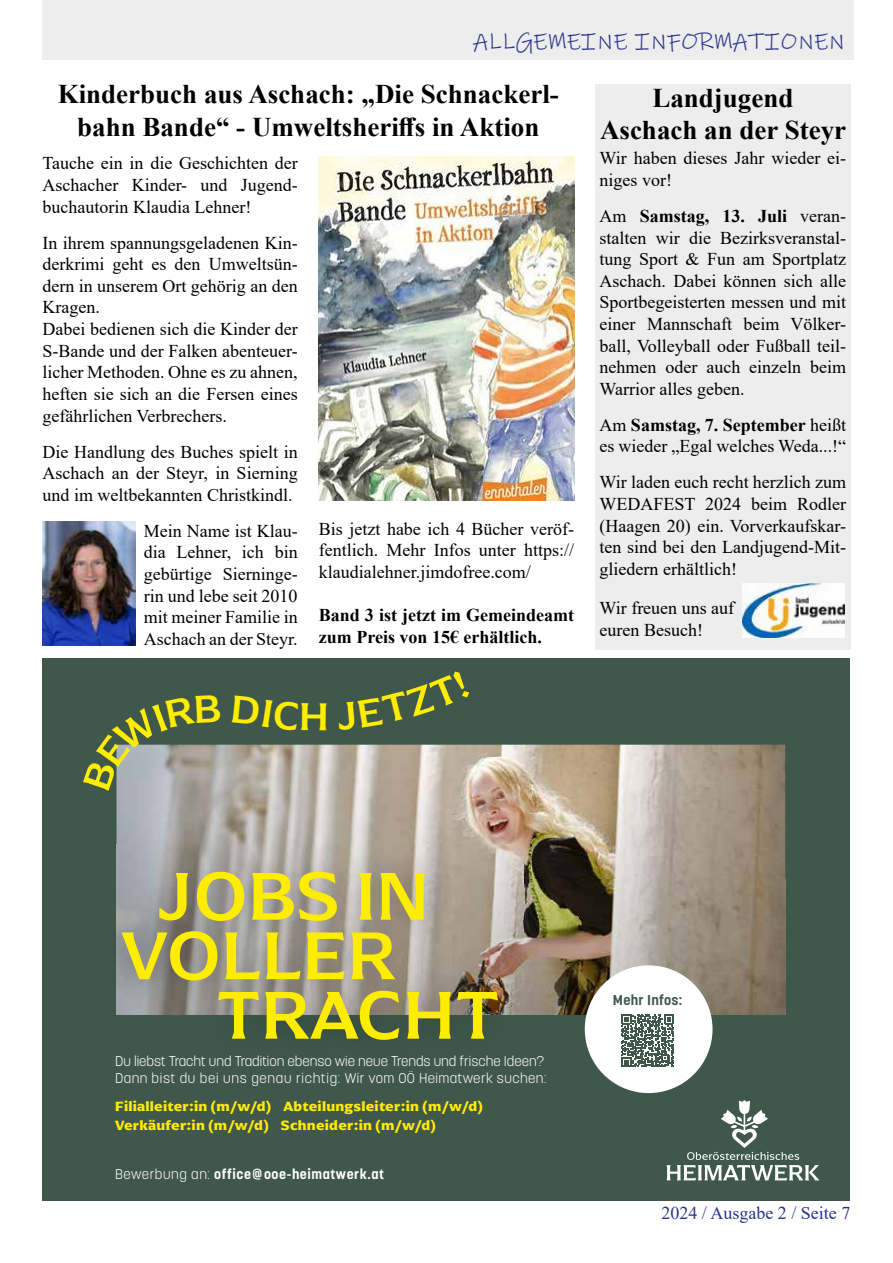
<style>
.page{position:relative;width:893px;height:1263px;background:#fff}
.page>*{position:absolute;margin:0;border:0;box-sizing:border-box;transform-origin:0 0}
.t1{font:500 70.35px "Arpona";letter-spacing:.02em;color:#ffed00}
.t2{font:700 27px/32.4px "Times New Roman";color:#000;text-align:center}
.t3{font:24px "Ink Free";color:#28348b}
.t4{font:18px/21.6px "Times New Roman";color:#000;text-align:justify}
.t5{font:700 18px/21.6px "Times New Roman";color:#000}
.t6{font:18px "Times New Roman";color:#28348b}
.t7{font:700 14.25px "Korolev";letter-spacing:.02em;color:#40584c}
.t8{font:300 13.95px/16.4px "Korolev";color:#fff}
.t9{font:700 13.95px/19.6px "Arpona";letter-spacing:.02em;color:#ffed00}
.t10{font:700 13.95px "Korolev";letter-spacing:.04em;color:#fff}
.s1{font-weight:700}
.s2{font-weight:300}
</style>
<div class="page">
<div style="left:43px;top:0;width:811px;height:60px;background:#ededed"></div>
<div style="left:595px;top:84px;width:255px;height:565px;background:#ededed"></div>
<img style="left:743px;top:583px;width:101px;height:55px">
<img style="left:319px;top:157px;width:256px;height:344px">
<img style="left:43px;top:522px;width:92px;height:123px">
<div style="left:43px;top:658px;width:807px;height:543px;background:#40584c"></div>
<img style="left:117px;top:745px;width:668px;height:135px">
<img style="left:524px;top:880px;width:261px;height:135px">
<img style="left:117px;top:844px;width:407px;height:171px">
<svg style="left:667px;top:1100px;width:152px;height:80px"></svg>
<div style="left:585px;top:965px;width:127px;height:128px;background:#fff;border-radius:50%"></div>
<svg style="left:621px;top:1014px;width:53px;height:53px"></svg>
<svg style="left:116px;top:744px;width:105px;height:47px;background:#a9aaaa"></svg>
<h3 class="t3" style="left:473px;top:26px;width:373px">ALLGEMEINE INFORMATIONEN</h3>
<h2 class="t2" style="left:600px;top:81px;width:248px">Landjugend<br>Aschach an der Steyr</h2>
<p class="t4" style="left:600px;top:147px;width:248px">Wir haben dieses Jahr wieder ei&shy;niges vor!</p>
<p class="t4" style="left:600px;top:204px;width:248px">Am <span class="s1">Samstag, 13. Juli</span> veran&shy;stalten wir die Bezirksveranstal&shy;tung Sport &amp; Fun am Sportplatz Aschach. Dabei können sich alle Sportbegeisterten messen und mit einer Mannschaft beim Völker&shy;ball, Volleyball oder Fußball teil&shy;nehmen oder auch einzeln beim Warrior alles geben.</p>
<p class="t4" style="left:600px;top:413px;width:248px">Am <span class="s1">Samstag, 7. September</span> heißt es wieder „Egal welches Weda...!“</p>
<p class="t4" style="left:600px;top:471px;width:248px">Wir laden euch recht herzlich zum WEDAFEST 2024 beim Rodler (Haagen 20) ein. Vorverkaufskar&shy;ten sind bei den Landjugend-Mit&shy;gliedern erhältlich!</p>
<p class="t4" style="left:600px;top:597px;width:136px">Wir freuen uns auf euren Besuch!</p>
<h2 class="t2" style="left:58px;top:77px;width:503px">Kinderbuch aus Aschach: „Die Schnackerl&shy;bahn Bande“ - Umweltsheriffs in Aktion</h2>
<p class="t4" style="left:43px;top:152px;width:257px">Tauche ein in die Geschichten der Aschacher Kinder- und Jugend&shy;buchautorin Klaudia Lehner!</p>
<p class="t4" style="left:43px;top:231px;width:257px;text-align:left">In ihrem spannungsgeladenen Kin&shy;derkrimi geht es den Umweltsün&shy;dern in unserem Ort gehörig an den<br>Kragen.<br>Dabei bedienen sich die Kinder der<br>S-Bande und der Falken abenteuer&shy;licher Methoden. Ohne es zu ahnen, heften sie sich an die Fersen eines gefährlichen Verbrechers.</p>
<p class="t4" style="left:43px;top:440px;width:257px">Die Handlung des Buches spielt in Aschach an der Steyr, in Sierning und im weltbekannten Christkindl.</p>
<p class="t4" style="left:144px;top:519px;width:155px">Mein Name ist Klau&shy;dia Lehner, ich bin gebürtige Sierninge&shy;rin und lebe seit 2010 mit meiner Familie in Aschach an der Steyr.</p>
<p class="t4" style="left:319px;top:517px;width:257px">Bis jetzt habe ich 4 Bücher veröf&shy;fentlich. Mehr Infos unter https:// klaudialehner.jimdofree.com/</p>
<p class="t5" style="left:319px;top:604px;width:257px">Band 3 ist jetzt im Gemeindeamt zum Preis von 15€ erhältlich.</p>
<h1 class="t1" style="left:158px;top:852px;width:272px">JOBS IN</h1>
<h1 class="t1" style="left:121px;top:912px;width:276px">VOLLER</h1>
<h1 class="t1" style="left:217px;top:971px;width:284px">TRACHT</h1>
<p class="t8" style="left:115px;top:1053px;width:433px">Du liebst Tracht und Tradition ebenso wie neue Trends und frische Ideen?<br>Dann bist du bei uns genau richtig: Wir vom OÖ Heimatwerk suchen:</p>
<p class="t9" style="left:115px;top:1096px;width:369px">Filialleiter:in (m/w/d) Abteilungsleiter:in (m/w/d)<br>Verkäufer:in (m/w/d) Schneider:in (m/w/d)</p>
<p class="t10" style="left:115px;top:1166px;width:271px"><span class="s2">Bewerbung an:</span> office@ooe-heimatwerk.at</p>
<p class="t7" style="left:613px;top:991px;width:71px">Mehr Infos:</p>
<p class="t6" style="left:661px;top:1200px;width:190px">2024 / Ausgabe 2 / Seite 7</p>
</div>
